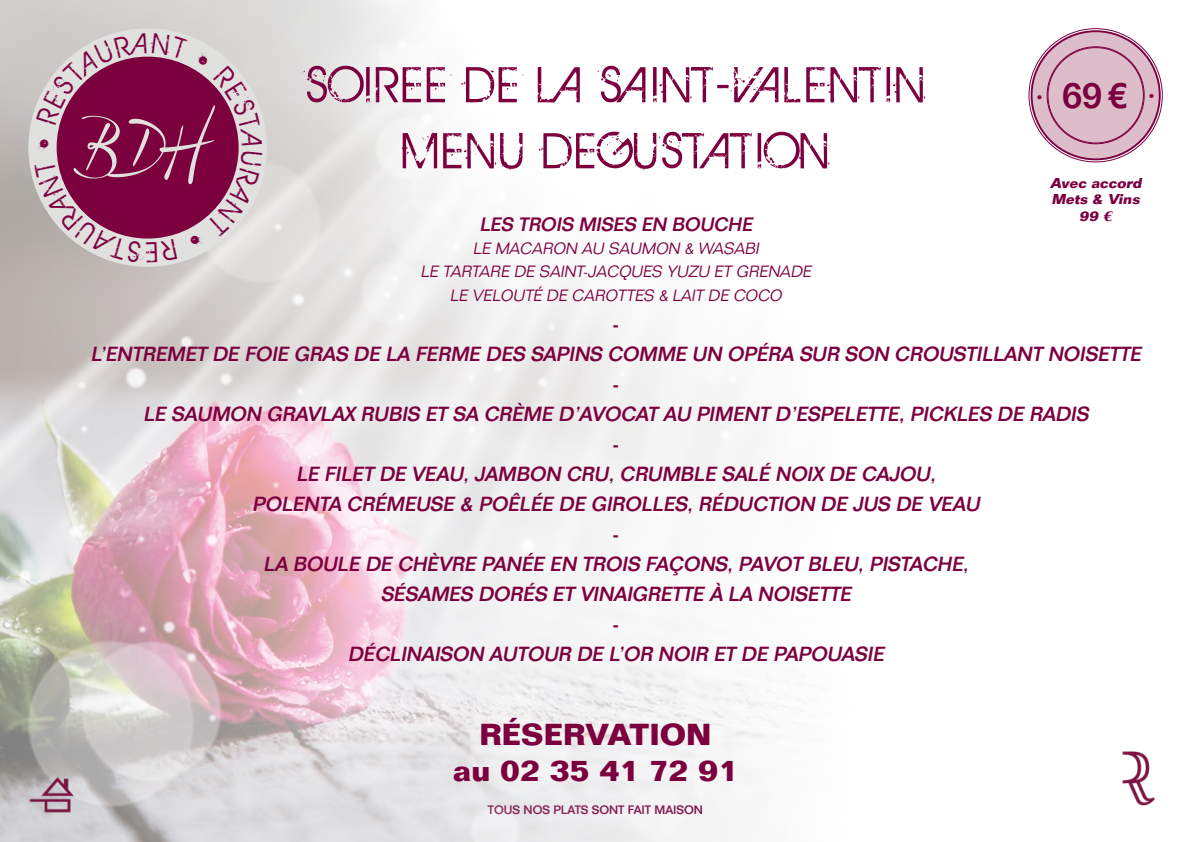
<style>
.page{position:relative;width:1191px;height:842px;background:#fff}
.page>*{position:absolute;margin:0;border:0;box-sizing:border-box;transform-origin:0 0}
.t1{font:55px/66px "BIRTHOFAHERO";letter-spacing:.08em;color:#7c003e;text-align:center}
.t2{font:500 36.7px "Folio";color:#7c003e}
.t3{font:700 29.7px/35.6px "Folio";color:#7c003e;text-align:center}
.t4{font:italic 500 20px/30px "Folio";color:#7c003e;text-align:center}
.t5{font:500 20px "Folio";color:#7c003e}
.t6{font:italic 500 19px "Folio";color:#7c003e}
.t7{font:italic 300 16px/23.3px "Folio";color:#7c003e;text-align:center}
.t8{font:italic 700 14px/16.8px "Folio";color:#7c003e;text-align:center}
.t9{font:500 12px "Folio";color:#7c003e}
</style>
<div class="page">
<img style="left:0;top:0;width:799px;height:842px">
<img style="left:1122px;top:751px;width:33px;height:55px">
<img style="left:28px;top:776px;width:47px;height:38px">
<div style="left:1031px;top:31px;width:128px;height:128px;background:#debdca;border-radius:50%"></div>
<svg style="left:34px;top:33px;width:229px;height:230px;background:#ae7490"></svg>
<h1 class="t1" style="left:307px;top:50px;width:619px">SOIREE DE LA SAINT-VALENTIN<br>MENU DEGUSTATION</h1>
<h2 class="t2" style="left:1061px;top:73px;width:67px">69€</h2>
<p class="t8" style="left:1049px;top:174px;width:96px">Avec accord<br>Mets &amp; Vins<br>99 €</p>
<p class="t6" style="left:479px;top:212px;width:278px">LES TROIS MISES EN BOUCHE</p>
<p class="t7" style="left:420px;top:237px;width:395px">LE MACARON AU SAUMON &amp; WASABI<br>LE TARTARE DE SAINT-JACQUES YUZU ET GRENADE<br>LE VELOUTÉ DE CAROTTES &amp; LAIT DE COCO</p>
<p class="t5" style="left:612px;top:312px;width:8px">-</p>
<p class="t4" style="left:91px;top:339px;width:1056px">L’ENTREMET DE FOIE GRAS DE LA FERME DES SAPINS COMME UN OPÉRA SUR SON CROUSTILLANT NOISETTE</p>
<p class="t5" style="left:612px;top:372px;width:8px">-</p>
<p class="t4" style="left:143px;top:399px;width:951px">LE SAUMON GRAVLAX RUBIS ET SA CRÈME D’AVOCAT AU PIMENT D’ESPELETTE, PICKLES DE RADIS</p>
<p class="t5" style="left:612px;top:432px;width:8px">-</p>
<p class="t4" style="left:252px;top:459px;width:733px">LE FILET DE VEAU, JAMBON CRU, CRUMBLE SALÉ NOIX DE CAJOU,<br>POLENTA CRÉMEUSE &amp; POÊLÉE DE GIROLLES, RÉDUCTION DE JUS DE VEAU</p>
<p class="t5" style="left:612px;top:522px;width:8px">-</p>
<p class="t4" style="left:263px;top:549px;width:711px">LA BOULE DE CHÈVRE PANÉE EN TROIS FAÇONS, PAVOT BLEU, PISTACHE,<br>SÉSAMES DORÉS ET VINAIGRETTE À LA NOISETTE</p>
<p class="t5" style="left:612px;top:612px;width:8px">-</p>
<p class="t4" style="left:348px;top:639px;width:542px">DÉCLINAISON AUTOUR DE L’OR NOIR ET DE PAPOUASIE</p>
<h3 class="t3" style="left:453px;top:717px;width:286px">RÉSERVATION<br>au 02 35 41 72 91</h3>
<p class="t9" style="left:488px;top:802px;width:216px">TOUS NOS PLATS SONT FAIT MAISON</p>
</div>
